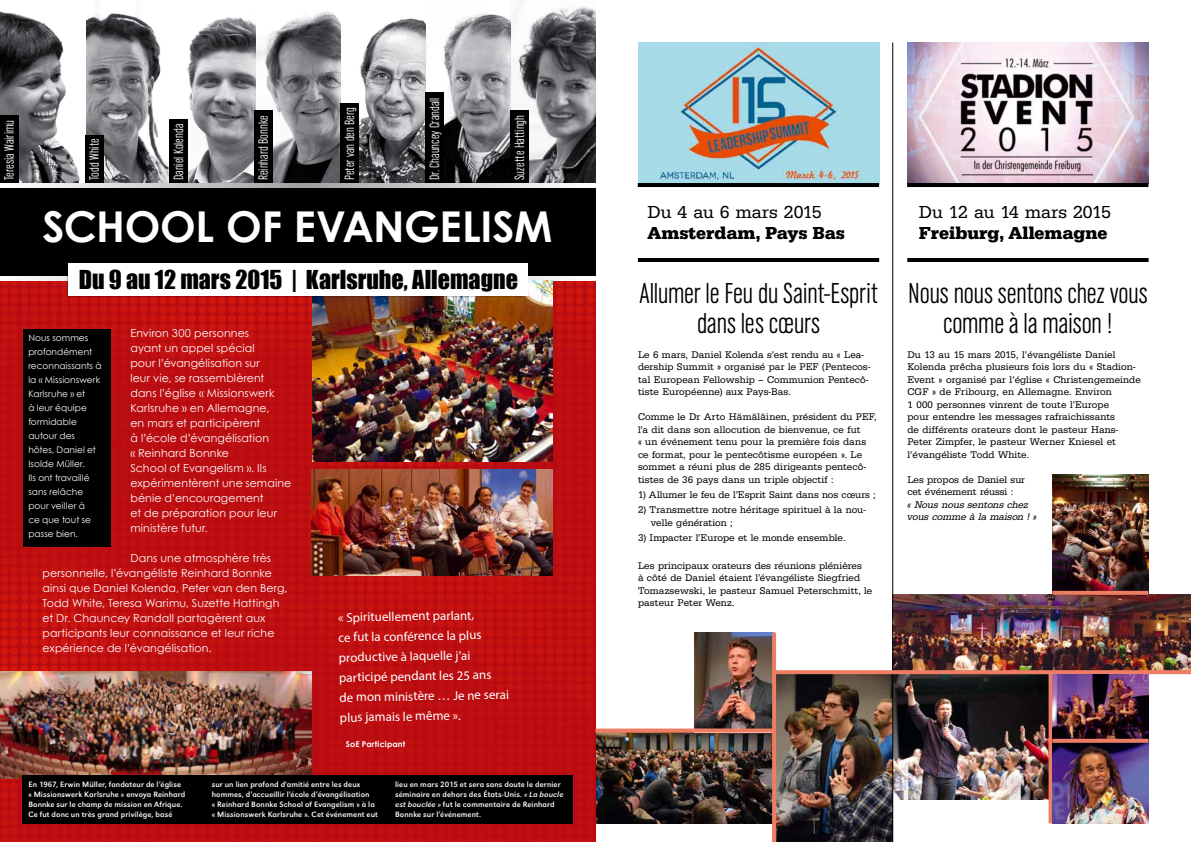
<style>
.page{position:relative;width:1191px;height:842px;background:#fff}
.page>*{position:absolute;margin:0;border:0;box-sizing:border-box;transform-origin:0 0}
.t1{font:700 42.5px "Century Gothic";letter-spacing:-.01em;color:#fff}
.t2{font:30px/30px "URW Grotesk TOT Lig Con";color:#000;text-align:center}
.t3{font:24px "Impact";color:#000}
.t4{font:700 18px "URW Egyptienne TOT";color:#000}
.t5{font:18px "URW Egyptienne TOT";letter-spacing:-.005em;color:#000}
.t6{font:14px "URW Grotesk TOT Lig Con";color:#fff}
.t7{font:13px/20px "Myriad Pro";color:#fff}
.t8{font:11px/15px "Century Gothic";letter-spacing:.01em;color:#fff}
.t9{font:10px/12.5px "URW Egyptienne TOT";letter-spacing:.01em;color:#000}
.t10{font:italic 10px/12.5px "URW Egyptienne TOT";color:#000}
.t11{font:9px/14px "Century Gothic";letter-spacing:.01em;color:#fff}
.t12{font:8px/10px "URW Grotesk TOT";letter-spacing:.015em;color:#fff}
.t13{font:700 8px "Century Gothic";letter-spacing:.025em;color:#fff}
.s1{font-style:italic}
</style>
<div class="page">
<img style="left:893px;top:595px;width:298px;height:75px">
<img style="left:893px;top:674px;width:155px;height:125px">
<img style="left:595px;top:732px;width:177px;height:91px">
<img style="left:0;top:281px;width:595px;height:561px">
<img style="left:312px;top:469px;width:241px;height:106px">
<img style="left:0;top:11px;width:340px;height:172px">
<img style="left:340px;top:18px;width:85px;height:165px">
<img style="left:425px;top:0;width:170px;height:183px">
<div style="left:0;top:185px;width:595px;height:95px;background:#000"></div>
<div style="left:0;top:276px;width:595px;height:5px;background:#f5f5f6"></div>
<svg style="left:0;top:183px;width:595px;height:5px;background:#cfd0d2"></svg>
<img style="left:0;top:671px;width:312px;height:108px">
<div style="left:254px;top:111px;width:18px;height:72px;background:#000"></div>
<div style="left:0;top:116px;width:18px;height:67px;background:#000"></div>
<div style="left:340px;top:104px;width:19px;height:79px;background:#000"></div>
<div style="left:510px;top:111px;width:19px;height:72px;background:#000"></div>
<div style="left:169px;top:120px;width:19px;height:63px;background:#000"></div>
<div style="left:85px;top:135px;width:18px;height:48px;background:#000"></div>
<img style="left:312px;top:281px;width:241px;height:181px">
<div style="left:67px;top:263px;width:462px;height:34px;background:#fff"></div>
<div style="left:23px;top:329px;width:88px;height:218px;background:#000"></div>
<img style="left:694px;top:632px;width:78px;height:96px">
<img style="left:776px;top:674px;width:116px;height:168px">
<img style="left:638px;top:43px;width:241px;height:140px">
<img style="left:907px;top:43px;width:241px;height:140px">
<hr style="left:638px;top:183px;width:241px;height:4px;background:#000">
<hr style="left:907px;top:183px;width:241px;height:4px;background:#000">
<hr style="left:907px;top:258px;width:241px;height:4px;background:#000">
<hr style="left:638px;top:258px;width:241px;height:4px;background:#000">
<svg style="left:595px;top:728px;width:177px;height:4px"></svg>
<svg style="left:772px;top:632px;width:4px;height:210px"></svg>
<svg style="left:1048px;top:674px;width:4px;height:149px"></svg>
<hr style="left:892px;top:43px;width:1px;height:799px;background:#000">
<svg style="left:774px;top:670px;width:417px;height:4px;background:#e97c65"></svg>
<img style="left:1052px;top:674px;width:96px;height:149px">
<img style="left:1052px;top:474px;width:96px;height:117px">
<svg style="left:1052px;top:591px;width:96px;height:4px"></svg>
<svg style="left:1052px;top:739px;width:96px;height:4px"></svg>
<div style="left:23px;top:775px;width:550px;height:48px;background:#000"></div>
<div style="left:425px;top:92px;width:19px;height:91px;background:#000"></div>
<h3 class="t6" style="left:2px;top:180px;width:62px;rotate:-90deg">Teresia Wairimu</h3>
<h3 class="t6" style="left:87px;top:180px;width:43px;rotate:-90deg">Todd White</h3>
<h3 class="t6" style="left:427px;top:180px;width:84px;rotate:-90deg">Dr. Chauncey Crandall</h3>
<h3 class="t6" style="left:171px;top:180px;width:58px;rotate:-90deg">Daniel Kolenda</h3>
<h3 class="t6" style="left:256px;top:180px;width:66px;rotate:-90deg">Reinhard Bonnke</h3>
<h3 class="t6" style="left:342px;top:180px;width:75px;rotate:-90deg">Peter van den Berg</h3>
<h3 class="t6" style="left:512px;top:180px;width:67px;rotate:-90deg">Suzette Hattingh</h3>
<h1 class="t1" style="left:43px;top:199px;width:511px">SCHOOL OF EVANGELISM</h1>
<h3 class="t3" style="left:79px;top:261px;width:440px">Du 9 au 12 mars 2015 | Karlsruhe, Allemagne</h3>
<p class="t8" style="left:130px;top:325px;width:162px">Environ 300 personnes<br>ayant un appel spécial<br>pour l’évangélisation sur<br>leur vie, se rassemblèrent dans l’église « Missionswerk<br>Karlsruhe » en Allemagne,<br>en mars et participèrent<br>à l’école d’évangélisation<br>« Reinhard Bonnke<br>School of Evangelism ». Ils expérimentèrent une semaine bénie d’encouragement<br>et de préparation pour leur ministère futur.</p>
<p class="t8" style="left:43px;top:550px;width:246px;text-indent:88px">Dans une atmosphère très personnelle, l’évangéliste Reinhard Bonnke ainsi que Daniel Kolenda, Peter van den Berg, Todd White, Teresa Warimu, Suzette Hattingh et Dr. Chauncey Randall partagèrent aux participants leur connaissance et leur riche expérience de l’évangélisation.</p>
<p class="t11" style="left:28px;top:331px;width:75px">Nous sommes profondément reconnaissants à la « Missionswerk<br>Karlsruhe » et<br>à leur équipe formidable autour des hôtes, Daniel et<br>Isolde Müller.<br>Ils ont travaillé sans relâche pour veiller à<br>ce que tout se passe bien.</p>
<h3 class="t7" style="left:338px;top:607px;width:171px;rotate:-1deg">« Spirituellement parlant,<br>ce fut la conférence la plus productive à laquelle j’ai participé pendant les 25 ans<br>de mon ministère … Je ne serai plus jamais le même ».</h3>
<p class="t13" style="left:346px;top:739px;width:61px">SoE Participant</p>
<p class="t12" style="left:28px;top:779px;width:159px">En 1967, Erwin Müller, fondateur de l’église « Missionswerk Karlsruhe » envoya Reinhard Bonnke sur le champ de mission en Afrique.<br>Ce fut donc un très grand privilège, basé</p>
<p class="t12" style="left:212px;top:779px;width:168px">sur un lien profond d'amitié entre les deux hommes, d’accueillir l’école d’évangélisation<br>« Reinhard Bonnke School of Evangelism » à la « Missionswerk Karlsruhe ». Cet événement eut</p>
<p class="t12" style="left:395px;top:779px;width:170px">lieu en mars 2015 et sera sans doute le dernier séminaire en dehors des États-Unis. <span class="s1">« La boucle est bouclée »</span> fut le commentaire de Reinhard Bonnke sur l’événement.</p>
<h3 class="t5" style="left:647px;top:201px;width:176px">Du 4 au 6 mars 2015</h3>
<h3 class="t4" style="left:647px;top:222px;width:199px">Amsterdam, Pays Bas</h3>
<h2 class="t2" style="left:639px;top:278px;width:240px">Allumer le Feu du Saint-Esprit dans les cœurs</h2>
<p class="t9" style="left:638px;top:348px;width:234px">Le 6 mars, Daniel Kolenda s’est rendu au « Lea&shy;dership Summit » organisé par le PEF (Pentecos&shy;tal European Fellowship – Communion Pentecô&shy;tiste Européenne) aux Pays-Bas.</p>
<p class="t9" style="left:638px;top:411px;width:240px">Comme le Dr Arto Hämäläinen, président du PEF, l’a dit dans son allocution de bienvenue, ce fut<br>« un événement tenu pour la première fois dans ce format, pour le pentecôtisme européen ». Le sommet a réuni plus de 285 dirigeants pentecô&shy;tistes de 36 pays dans un triple objectif :</p>
<p class="t9" style="left:638px;top:489px;width:239px">1) Allumer le feu de l’Esprit Saint dans nos cœurs ;</p>
<p class="t9" style="left:651px;top:504px;width:216px;text-indent:-13px">2) Transmettre notre héritage spirituel à la nou&shy;velle génération ;</p>
<p class="t9" style="left:638px;top:532px;width:209px">3) Impacter l’Europe et le monde ensemble.</p>
<p class="t9" style="left:638px;top:560px;width:236px">Les principaux orateurs des réunions plénières<br>à côté de Daniel étaient l’évangéliste Siegfried Tomazsewski, le pasteur Samuel Peterschmitt, le pasteur Peter Wenz.</p>
<h3 class="t5" style="left:918px;top:201px;width:194px">Du 12 au 14 mars 2015</h3>
<h3 class="t4" style="left:918px;top:222px;width:190px">Freiburg, Allemagne</h3>
<h2 class="t2" style="left:908px;top:278px;width:241px">Nous nous sentons chez vous comme à la maison !</h2>
<p class="t9" style="left:907px;top:348px;width:235px">Du 13 au 15 mars 2015, l’évangéliste Daniel Kolenda prêcha plusieurs fois lors du « Stadion-Event » organisé par l’église « Christengemeinde CGF » de Fribourg, en Allemagne. Environ<br>1 000 personnes vinrent de toute l’Europe<br>pour entendre les messages rafraichissants<br>de différents orateurs dont le pasteur Hans-Peter Zimpfer, le pasteur Werner Kniesel et l’évangéliste Todd White.</p>
<p class="t9" style="left:907px;top:473px;width:119px">Les propos de Daniel sur cet événement réussi :</p>
<p class="t10" style="left:907px;top:498px;width:131px">« Nous nous sentons chez vous comme à la maison ! »</p>
</div>
